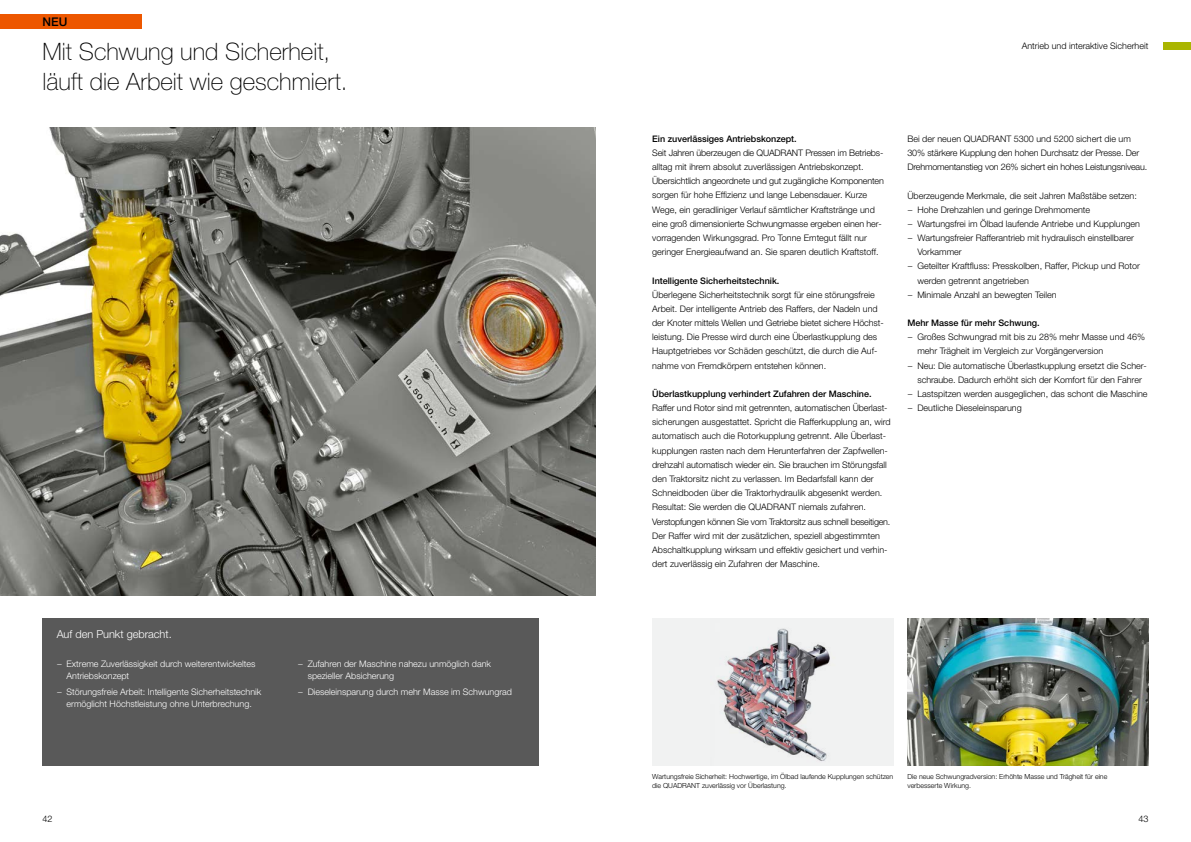
<style>
.page{position:relative;width:1191px;height:842px;background:#fff}
.page>*{position:absolute;margin:0;border:0;box-sizing:border-box;transform-origin:0 0}
.t1{font:100 24px/30px "CLAAS Helvetica Neue";color:#000}
.t2{font:500 12px "CLAAS Helvetica Neue";color:#000}
.t3{font:300 11px "CLAAS Helvetica Neue";color:#fff}
.t4{font:300 9px/14.2px "CLAAS Helvetica Neue";color:#000}
.t5{font:300 9px/12.4px "CLAAS Helvetica Neue";color:#fff}
.t6{font:500 9px "CLAAS Helvetica Neue";color:#000}
.t7{font:300 7px/9px "CLAAS Helvetica Neue";color:#000}
</style>
<div class="page">
<div style="left:1162px;top:43px;width:29px;height:7px;background:#aab500"></div>
<img style="left:0;top:128px;width:595px;height:467px">
<div style="left:652px;top:618px;width:241px;height:147px;background:#f1f2f2"></div>
<img style="left:717px;top:628px;width:113px;height:133px">
<img style="left:907px;top:618px;width:241px;height:147px">
<div style="left:0;top:14px;width:142px;height:14px;background:#ed5700"></div>
<div style="left:43px;top:618px;width:496px;height:147px;background:#595959"></div>
<h2 class="t2" style="left:43px;top:14px;width:26px">NEU</h2>
<h1 class="t1" style="left:43px;top:37px;width:306px">Mit Schwung und Sicherheit, läuft die Arbeit wie geschmiert.</h1>
<p class="t3" style="left:57px;top:627px;width:117px">Auf den Punkt gebracht.</p>
<p class="t5" style="left:67px;top:657px;width:190px;text-indent:-10px">− Extreme Zuverlässigkeit durch weiterentwickeltes<br>Antriebskonzept</p>
<p class="t5" style="left:57px;top:686px;width:206px;text-align:center">− Störungsfreie Arbeit: Intelligente Sicherheitstechnik ermöglicht Höchstleistung ohne Unterbrechung.</p>
<p class="t5" style="left:308px;top:657px;width:185px;text-indent:-10px">− Zufahren der Maschine nahezu unmöglich dank spezieller Absicherung</p>
<p class="t5" style="left:298px;top:686px;width:216px">− Dieseleinsparung durch mehr Masse im Schwungrad</p>
<p class="t4" style="left:1021px;top:39px;width:128px">Antrieb und interaktive Sicherheit</p>
<p class="t6" style="left:652px;top:133px;width:146px">Ein zuverlässiges Antriebskonzept.</p>
<p class="t4" style="left:652px;top:146px;width:233px">Seit Jahren überzeugen die QUADRANT Pressen im Betriebs&shy;alltag mit ihrem absolut zuverlässigen Antriebskonzept.<br>Übersichtlich angeordnete und gut zugängliche Komponenten sorgen für hohe Effizienz und lange Lebensdauer. Kurze Wege, ein geradliniger Verlauf sämtlicher Kraftstränge und eine groß dimensionierte Schwungmasse ergeben einen her&shy;vorragenden Wirkungsgrad. Pro Tonne Erntegut fällt nur geringer Energieaufwand an. Sie sparen deutlich Kraftstoff.</p>
<p class="t6" style="left:652px;top:274px;width:129px">Intelligente Sicherheitstechnik.</p>
<p class="t4" style="left:652px;top:288px;width:233px">Überlegene Sicherheitstechnik sorgt für eine störungsfreie Arbeit. Der intelligente Antrieb des Raffers, der Nadeln und der Knoter mittels Wellen und Getriebe bietet sichere Höchst&shy;leistung. Die Presse wird durch eine Überlastkupplung des Hauptgetriebes vor Schäden geschützt, die durch die Auf&shy;nahme von Fremdkörpern entstehen können.</p>
<p class="t6" style="left:652px;top:388px;width:221px">Überlastkupplung verhindert Zufahren der Maschine.</p>
<p class="t4" style="left:652px;top:401px;width:240px">Raffer und Rotor sind mit getrennten, automatischen Überlast&shy;sicherungen ausgestattet. Spricht die Rafferkupplung an, wird automatisch auch die Rotorkupplung getrennt. Alle Überlast&shy;kupplungen rasten nach dem Herunterfahren der Zapfwellen&shy;drehzahl automatisch wieder ein. Sie brauchen im Störungsfall den Traktorsitz nicht zu verlassen. Im Bedarfsfall kann der Schneidboden über die Traktorhydraulik abgesenkt werden.<br>Resultat: Sie werden die QUADRANT niemals zufahren.<br>Verstopfungen können Sie vom Traktorsitz aus schnell beseitigen.<br>Der Raffer wird mit der zusätzlichen, speziell abgestimmten Abschaltkupplung wirksam und effektiv gesichert und verhin&shy;dert zuverlässig ein Zufahren der Maschine.</p>
<p class="t4" style="left:907px;top:132px;width:241px">Bei der neuen QUADRANT 5300 und 5200 sichert die um<br>30% stärkere Kupplung den hohen Durchsatz der Presse. Der<br>Drehmomentanstieg von 26% sichert ein hohes Leistungsniveau.</p>
<p class="t4" style="left:907px;top:188px;width:231px">Überzeugende Merkmale, die seit Jahren Maßstäbe setzen:</p>
<p class="t4" style="left:907px;top:203px;width:184px">− Hohe Drehzahlen und geringe Drehmomente</p>
<p class="t4" style="left:907px;top:217px;width:234px">− Wartungsfrei im Ölbad laufende Antriebe und Kupplungen</p>
<p class="t4" style="left:907px;top:231px;width:228px">− Wartungsfreier Rafferantrieb mit hydraulisch einstellbarer</p>
<p class="t4" style="left:917px;top:245px;width:46px">Vorkammer</p>
<p class="t4" style="left:907px;top:259px;width:234px">− Geteilter Kraftfluss: Presskolben, Raffer, Pickup und Rotor</p>
<p class="t4" style="left:917px;top:273px;width:113px">werden getrennt angetrieben</p>
<p class="t4" style="left:907px;top:288px;width:151px">− Minimale Anzahl an bewegten Teilen</p>
<p class="t6" style="left:907px;top:317px;width:134px">Mehr Masse für mehr Schwung.</p>
<p class="t4" style="left:907px;top:330px;width:239px">− Großes Schwungrad mit bis zu 28% mehr Masse und 46%</p>
<p class="t4" style="left:917px;top:344px;width:187px">mehr Trägheit im Vergleich zur Vorgängerversion</p>
<p class="t4" style="left:907px;top:358px;width:241px">− Neu: Die automatische Überlastkupplung ersetzt die Scher-</p>
<p class="t4" style="left:917px;top:373px;width:226px">schraube. Dadurch erhöht sich der Komfort für den Fahrer</p>
<p class="t4" style="left:907px;top:387px;width:242px">− Lastspitzen werden ausgeglichen, das schont die Maschine</p>
<p class="t4" style="left:907px;top:401px;width:116px">− Deutliche Dieseleinsparung</p>
<p class="t7" style="left:652px;top:773px;width:242px">Wartungsfreie Sicherheit: Hochwertige, im Ölbad laufende Kupplungen schützen die QUADRANT zuverlässig vor Überlastung.</p>
<p class="t7" style="left:907px;top:773px;width:201px">Die neue Schwungradversion: Erhöhte Masse und Trägheit für eine verbesserte Wirkung.</p>
<p class="t4" style="left:43px;top:812px;width:11px">42</p>
<p class="t4" style="left:1138px;top:812px;width:12px">43</p>
</div>
